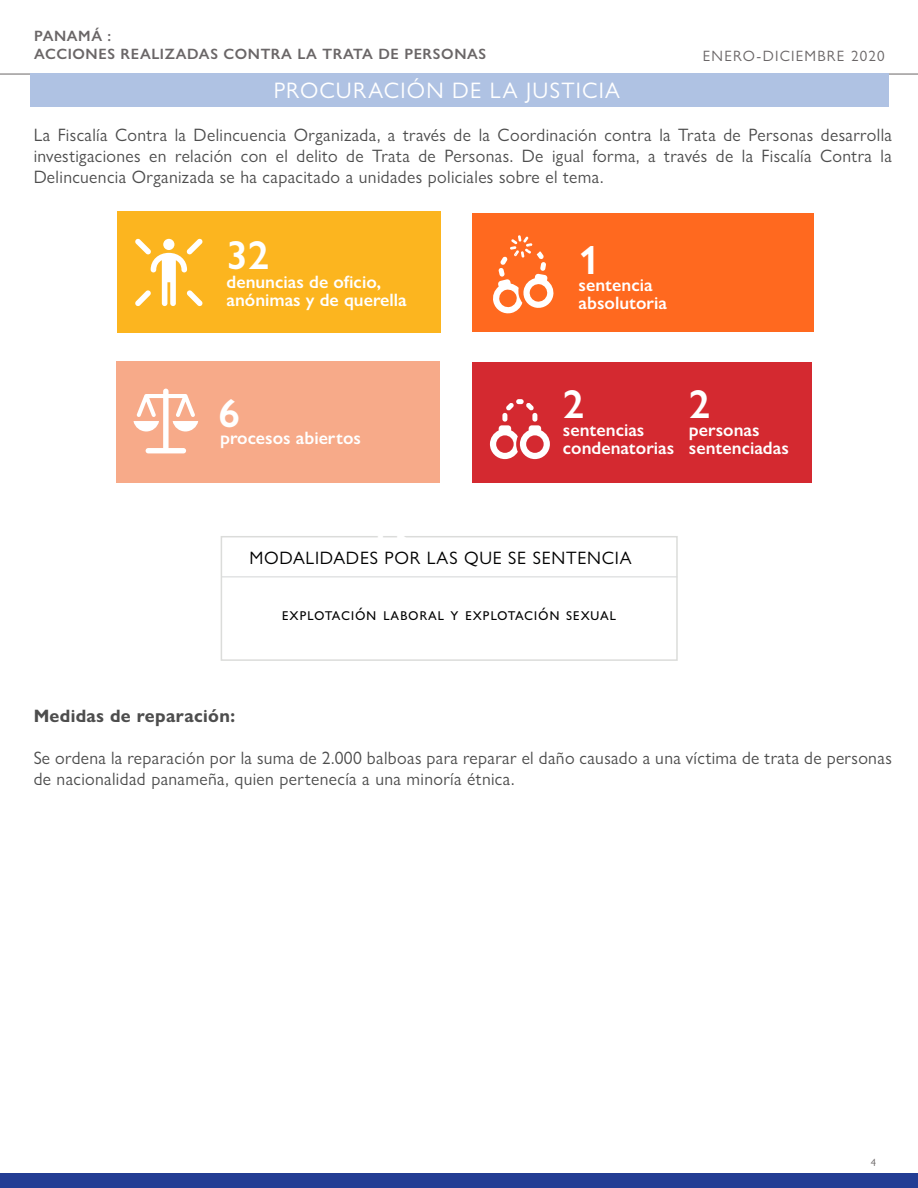
<style>
.page{position:relative;width:918px;height:1188px;background:#fff}
.page>*{position:absolute;margin:0;border:0;box-sizing:border-box;transform-origin:0 0}
.t1{font:600 40.5px "Gill Sans Nova";color:#fff}
.t2{font:22.5px "Gill Sans Nova";letter-spacing:.05em;color:#fff}
.t3{font:22.5px "Gill Sans Nova";letter-spacing:.005em;color:#fff}
.t4{font:18px/21px "Gill Sans Nova";letter-spacing:.02em;color:#000;text-align:justify}
.t5{font:600 18px/18px "Gill Sans Nova";color:#fff}
.t6{font:18px "Gill Sans Nova";letter-spacing:.04em;color:#000101}
.t7{font:700 18px "Gill Sans Nova";letter-spacing:.02em;color:#000}
.t8{font:600 15px/18px "Gill Sans Nova";letter-spacing:.04em;color:#6a6667}
.t9{font:15px "Gill Sans Nova";letter-spacing:.08em;color:#6a6667}
.t10{font:10.5px "Gill Sans Nova";color:#6a6667}
</style>
<div class="page">
<hr style="left:0;top:74px;width:918px;height:1px;background:#6a6667">
<div style="left:0;top:1173px;width:918px;height:15px;background:#233d94"></div>
<div style="left:117px;top:361px;width:323px;height:122px;background:#f7aa89"></div>
<div style="left:30px;top:73px;width:858px;height:34px;background:#afc2e3"></div>
<div style="left:117px;top:211px;width:323px;height:122px;background:#fcb51f"></div>
<div style="left:472px;top:362px;width:340px;height:121px;background:#d42930"></div>
<svg style="left:135px;top:239px;width:68px;height:67px"></svg>
<div style="left:163px;top:239px;width:11px;height:11px;background:#fff;border-radius:50%"></div>
<div style="left:502px;top:413px;width:5px;height:9px;background:#fff;border-radius:2px"></div>
<svg style="left:506px;top:403px;width:8px;height:8px"></svg>
<div style="left:532px;top:413px;width:5px;height:9px;background:#fff;border-radius:2px"></div>
<svg style="left:526px;top:403px;width:8px;height:8px"></svg>
<div style="left:516px;top:399px;width:8px;height:5px;background:#fff;border-radius:2px"></div>
<svg style="left:490px;top:425px;width:60px;height:34px"></svg>
<div style="left:473px;top:214px;width:341px;height:118px;background:#ff691f"></div>
<svg style="left:493px;top:235px;width:61px;height:79px"></svg>
<svg style="left:133px;top:389px;width:65px;height:64px"></svg>
<hr style="left:222px;top:576px;width:455px;height:2px;background:#e2e3e4">
<div style="left:221px;top:536px;width:457px;height:125px;border:2px solid #dbdcda"></div>
<p class="t8" style="left:34px;top:27px;width:454px">PANAMÁ :<br>ACCIONES REALIZADAS CONTRA LA TRATA DE PERSONAS</p>
<p class="t9" style="left:703px;top:47px;width:183px">ENERO-DICIEMBRE 2020</p>
<p class="t2" style="left:274px;top:77px;width:348px">PROCURACIÓN DE LA JUSTICIA</p>
<p class="t3" style="left:383px;top:77px;width:154px">BACKGROUND</p>
<p class="t4" style="left:34px;top:125px;width:860px">La Fiscalía Contra la Delincuencia Organizada, a través de la Coordinación contra la Trata de Personas desarrolla investigaciones en relación con el delito de Trata de Personas. De igual forma, a través de la Fiscalía Contra la Delincuencia Organizada se ha capacitado a unidades policiales sobre el tema.</p>
<h1 class="t1" style="left:226px;top:231px;width:44px">32</h1>
<p class="t5" style="left:226px;top:272px;width:182px">denuncias de oficio, anónimas y de querella</p>
<h1 class="t1" style="left:579px;top:235px;width:23px">1</h1>
<p class="t5" style="left:579px;top:275px;width:90px">sentencia absolutoria</p>
<h1 class="t1" style="left:219px;top:389px;width:23px">6</h1>
<p class="t5" style="left:220px;top:429px;width:142px">procesos abiertos</p>
<h1 class="t1" style="left:563px;top:379px;width:23px">2</h1>
<p class="t5" style="left:563px;top:421px;width:113px">sentencias condenatorias</p>
<h1 class="t1" style="left:689px;top:379px;width:23px">2</h1>
<p class="t5" style="left:689px;top:421px;width:101px">personas sentenciadas</p>
<p class="t6" style="left:250px;top:547px;width:383px">MODALIDADES POR LAS QUE SE SENTENCIA</p>
<p class="t6" style="left:282px;top:603px;width:336px">Explotación Laboral y explotación sexual</p>
<p class="t7" style="left:34px;top:705px;width:203px">Medidas de reparación:</p>
<p class="t4" style="left:34px;top:747px;width:860px">Se ordena la reparación por la suma de 2.000 balboas para reparar el daño causado a una víctima de trata de personas de nacionalidad panameña, quien pertenecía a una minoría étnica.</p>
<p class="t10" style="left:871px;top:1156px;width:7px">4</p>
</div>
